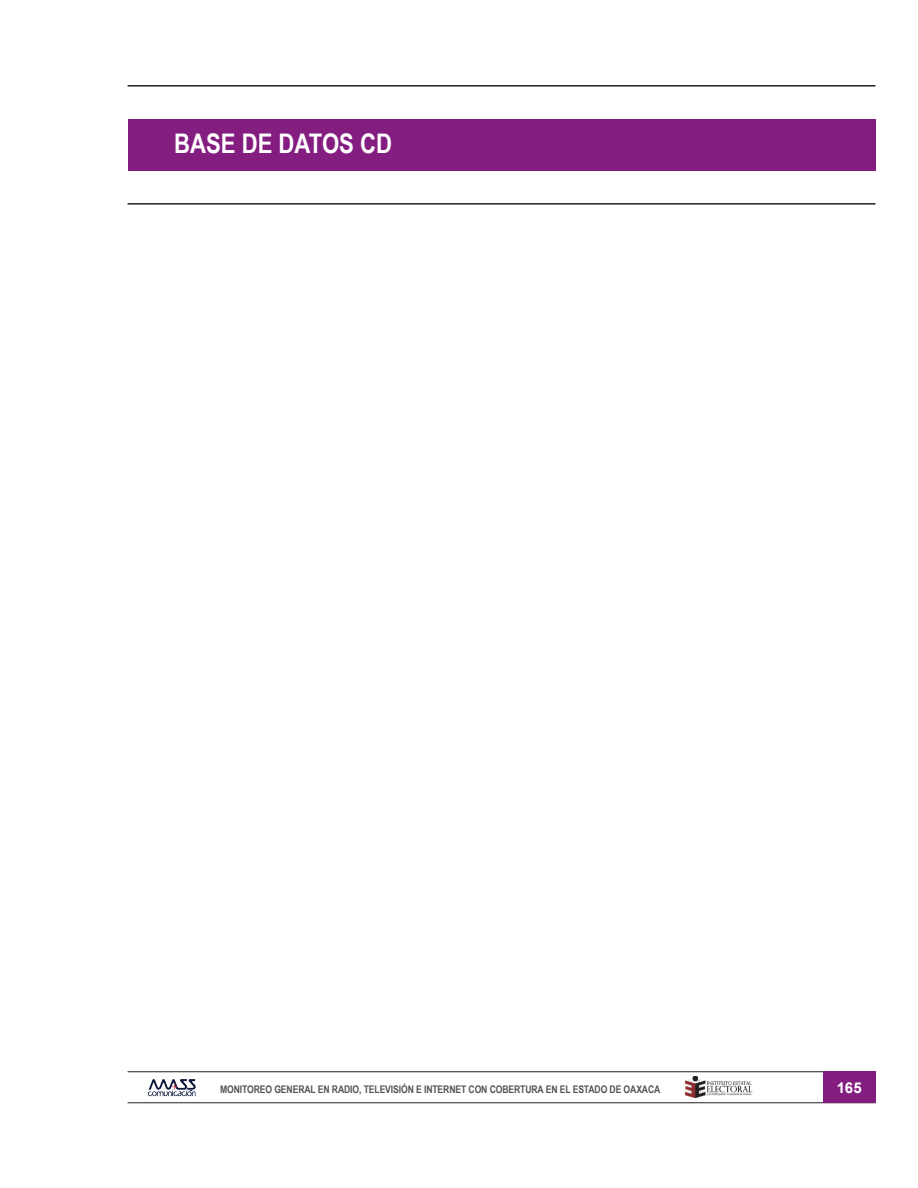
<style>
.page{position:relative;width:918px;height:1188px;background:#fff}
.page>*{position:absolute;margin:0;border:0;box-sizing:border-box;transform-origin:0 0}
.t1{font:700 27px "Arial Narrow";color:#fff}
.t2{font:700 15px "Arial";color:#fff}
.t3{font:700 10.5px "Arial Narrow";letter-spacing:-.01em;color:#515456}
</style>
<div class="page">
<hr style="left:128px;top:1072px;width:747px;height:1px;background:#231f20">
<hr style="left:128px;top:1103px;width:747px;height:1px;background:#231f20">
<div style="left:823px;top:1072px;width:52px;height:31px;background:#841d80"></div>
<img style="left:148px;top:1079px;width:48px;height:18px">
<img style="left:684px;top:1077px;width:69px;height:22px">
<div style="left:128px;top:119px;width:747px;height:52px;background:#841d80"></div>
<hr style="left:128px;top:203px;width:747px;height:2px;background:#231f20">
<hr style="left:128px;top:85px;width:747px;height:2px;background:#231f20">
<h1 class="t1" style="left:174px;top:123px;width:220px">BASE DE DATOS CD</h1>
<p class="t3" style="left:220px;top:1081px;width:442px">MONITOREO GENERAL EN RADIO, TELEVISIÓN E INTERNET CON COBERTURA EN EL ESTADO DE OAXACA</p>
<h2 class="t2" style="left:837px;top:1077px;width:26px">165</h2>
</div>
